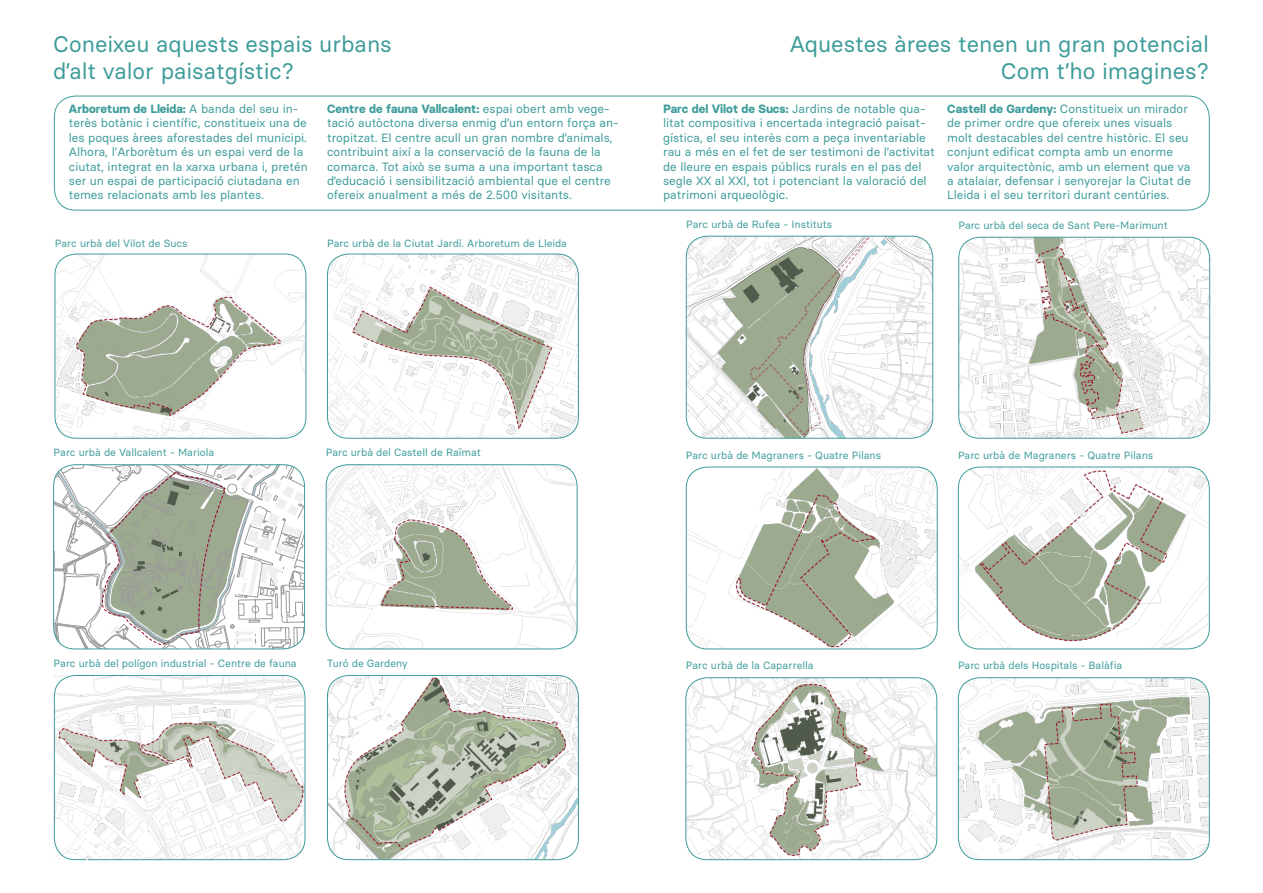
<style>
.page{position:relative;width:1263px;height:893px;background:#fff}
.page>*{position:absolute;margin:0;border:0;box-sizing:border-box;transform-origin:0 0}
.t1{font:22.5px "Basier Square";color:#3d9c9a}
.t2{font:12px/14.4px "Basier Square";color:#3d9c9a}
.t3{font:10.5px "Basier Square";color:#3d9c9a}
.s1{font-weight:700}
</style>
<div class="page">
<img style="left:196px;top:675px;width:109px;height:185px">
<img style="left:54px;top:675px;width:142px;height:185px">
<svg style="left:54px;top:465px;width:251px;height:184px"></svg>
<div style="left:53px;top:464px;width:252px;height:185px;border:1px solid #3d9c9a;border-radius:21px"></div>
<img style="left:958px;top:467px;width:251px;height:182px">
<div style="left:958px;top:467px;width:252px;height:182px;border:1px solid #3d9c9a;border-radius:21px"></div>
<img style="left:958px;top:678px;width:251px;height:182px">
<div style="left:958px;top:677px;width:252px;height:183px;border:1px solid #3d9c9a;border-radius:21px"></div>
<img style="left:687px;top:678px;width:250px;height:182px">
<div style="left:685px;top:677px;width:252px;height:183px;border:1px solid #3d9c9a;border-radius:21px"></div>
<img style="left:327px;top:254px;width:251px;height:184px">
<div style="left:327px;top:254px;width:252px;height:185px;border:1px solid #3d9c9a;border-radius:21px"></div>
<img style="left:686px;top:236px;width:247px;height:202px">
<div style="left:686px;top:236px;width:247px;height:203px;border:1px solid #3d9c9a;border-radius:21px"></div>
<img style="left:686px;top:467px;width:251px;height:182px">
<div style="left:686px;top:467px;width:251px;height:182px;border:1px solid #3d9c9a;border-radius:21px"></div>
<img style="left:959px;top:237px;width:251px;height:200px">
<div style="left:958px;top:237px;width:252px;height:202px;border:1px solid #3d9c9a;border-radius:21px"></div>
<img style="left:326px;top:465px;width:251px;height:184px">
<div style="left:326px;top:464px;width:251px;height:185px;border:1px solid #3d9c9a;border-radius:21px"></div>
<img style="left:55px;top:254px;width:251px;height:184px">
<div style="left:55px;top:254px;width:251px;height:185px;border:1px solid #3d9c9a;border-radius:21px"></div>
<img style="left:327px;top:675px;width:251px;height:185px">
<div style="left:327px;top:675px;width:252px;height:185px;border:1px solid #3d9c9a;border-radius:21px"></div>
<div style="left:54px;top:96px;width:1156px;height:114px;border:1px solid #3d9c9a;border-radius:21px"></div>
<p class="t1" style="left:53px;top:30px;width:340px">Coneixeu aquests espais urbans</p>
<p class="t1" style="left:53px;top:57px;width:242px">d’alt valor paisatgístic?</p>
<p class="t1" style="left:790px;top:30px;width:420px">Aquestes àrees tenen un gran potencial</p>
<p class="t1" style="left:1001px;top:57px;width:210px">Com t’ho imagines?</p>
<p class="t2" style="left:69px;top:101px;width:240px"><span class="s1">Arboretum de Lleida:</span> A banda del seu in&shy;terès botànic i científic, constitueix una de les poques àrees aforestades del municipi.<br>Alhora, l’Arborètum és un espai verd de la ciutat, integrat en la xarxa urbana i, pretén ser un espai de participació ciutadana en temes relacionats amb les plantes.</p>
<p class="t2" style="left:327px;top:101px;width:293px"><span class="s1">Centre de fauna Vallcalent:</span> espai obert amb vege&shy;tació autòctona diversa enmig d’un entorn força an&shy;tropitzat. El centre acull un gran nombre d’animals, contribuint així a la conservació de la fauna de la comarca. Tot això se suma a una important tasca d’educació i sensibilització ambiental que el centre ofereix anualment a més de 2.500 visitants.</p>
<p class="t2" style="left:663px;top:101px;width:273px"><span class="s1">Parc del Vilot de Sucs:</span> Jardins de notable qua&shy;litat compositiva i encertada integració paisat&shy;gística, el seu interès com a peça inventariable rau a més en el fet de ser testimoni de l’activitat de lleure en espais públics rurals en el pas del segle XX al XXI, tot i potenciant la valoració del patrimoni arqueològic.</p>
<p class="t2" style="left:947px;top:101px;width:245px"><span class="s1">Castell de Gardeny:</span> Constitueix un mirador de primer ordre que ofereix unes visuals molt destacables del centre històric. El seu conjunt edificat compta amb un enorme valor arquitectònic, amb un element que va a atalaiar, defensar i senyorejar la Ciutat de Lleida i el seu territori durant centúries.</p>
<p class="t3" style="left:55px;top:237px;width:134px">Parc urbà del Vilot de Sucs</p>
<p class="t3" style="left:327px;top:237px;width:241px">Parc urbà de la Ciutat Jardí. Arboretum de Lleida</p>
<p class="t3" style="left:686px;top:218px;width:148px">Parc urbà de Rufea - Instituts</p>
<p class="t3" style="left:958px;top:219px;width:211px">Parc urbà del seca de Sant Pere-Marimunt</p>
<p class="t3" style="left:54px;top:446px;width:162px">Parc urbà de Vallcalent - Mariola</p>
<p class="t3" style="left:326px;top:446px;width:157px">Parc urbà del Castell de Raïmat</p>
<p class="t3" style="left:958px;top:448px;width:197px">Parc urbà de Magraners - Quatre Pilans</p>
<p class="t3" style="left:686px;top:448px;width:197px">Parc urbà de Magraners - Quatre Pilans</p>
<p class="t3" style="left:54px;top:657px;width:245px">Parc urbà del polígon industrial - Centre de fauna</p>
<p class="t3" style="left:327px;top:657px;width:82px">Turó de Gardeny</p>
<p class="t3" style="left:686px;top:659px;width:129px">Parc urbà de la Caparrella</p>
<p class="t3" style="left:958px;top:659px;width:166px">Parc urbà dels Hospitals - Balàfia</p>
</div>
